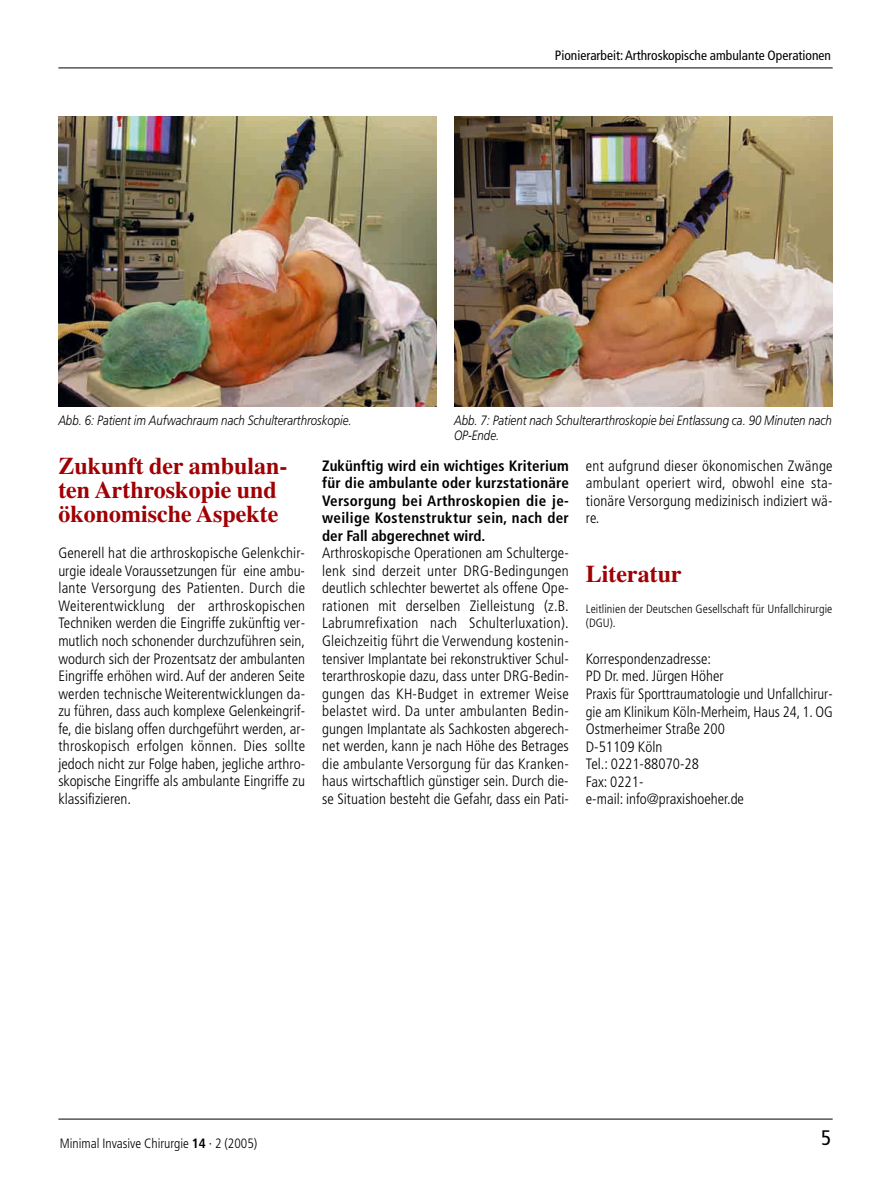
<style>
.page{position:relative;width:892px;height:1190px;background:#fff}
.page>*{position:absolute;margin:0;border:0;box-sizing:border-box;transform-origin:0 0}
.t1{font:700 24px/24px "Times";color:#9f0004}
.t2{font:condensed 21px "Frutiger";color:#000}
.t3{font:300 condensed 15px/17.5px "Frutiger";color:#000;text-align:justify}
.t4{font:700 condensed 15px/17.5px "Frutiger";letter-spacing:.02em;color:#000;text-align:justify}
.t5{font:italic 300 13.5px/15px "Frutiger";color:#000;scale:.85 1}
.t6{font:condensed 13.5px "Frutiger";color:#000}
.t7{font:300 condensed 13.5px "Frutiger";color:#000}
.t8{font:300 condensed 12px/13.5px "Frutiger";letter-spacing:.01em;color:#000}
.s1{font-weight:700}
</style>
<div class="page">
<img style="left:58px;top:67px;width:775px;height:1053px">
<p class="t6" style="left:555px;top:50px;width:278px">Pionierarbeit: Arthroskopische ambulante Operationen</p>
<p class="t5" style="left:58px;top:414px;width:346px">Abb. 6: Patient im Aufwachraum nach Schulterarthroskopie.</p>
<p class="t5" style="left:454px;top:414px;width:446px">Abb. 7: Patient nach Schulterarthroskopie bei Entlassung ca. 90 Minuten nach<br>OP-Ende.</p>
<h1 class="t1" style="left:58px;top:456px;width:230px">Zukunft der ambulan&shy;ten Arthroskopie und ökonomische Aspekte</h1>
<p class="t3" style="left:58px;top:545px;width:248px">Generell hat die arthroskopische Gelenkchir&shy;urgie ideale Voraussetzungen für eine ambu&shy;lante Versorgung des Patienten. Durch die Weiterentwicklung der arthroskopischen Techniken werden die Eingriffe zukünftig ver&shy;mutlich noch schonender durchzuführen sein, wodurch sich der Prozentsatz der ambulanten Eingriffe erhöhen wird. Auf der anderen Seite werden technische Weiterentwicklungen da&shy;zu führen, dass auch komplexe Gelenkeingrif&shy;fe, die bislang offen durchgeführt werden, ar&shy;throskopisch erfolgen können. Dies sollte jedoch nicht zur Folge haben, jegliche arthro&shy;skopische Eingriffe als ambulante Eingriffe zu klassifizieren.</p>
<p class="t4" style="left:322px;top:458px;width:248px">Zukünftig wird ein wichtiges Kriterium für die ambulante oder kurzstationäre Versorgung bei Arthroskopien die je&shy;weilige Kostenstruktur sein, nach der der Fall abgerechnet wird.</p>
<p class="t3" style="left:322px;top:545px;width:248px">Arthroskopische Operationen am Schulterge&shy;lenk sind derzeit unter DRG-Bedingungen deutlich schlechter bewertet als offene Ope&shy;rationen mit derselben Zielleistung (z.B.<br>Labrumrefixation nach Schulterluxation).<br>Gleichzeitig führt die Verwendung kostenin&shy;tensiver Implantate bei rekonstruktiver Schul&shy;terarthroskopie dazu, dass unter DRG-Bedin&shy;gungen das KH-Budget in extremer Weise belastet wird. Da unter ambulanten Bedin&shy;gungen Implantate als Sachkosten abgerech&shy;net werden, kann je nach Höhe des Betrages die ambulante Versorgung für das Kranken&shy;haus wirtschaftlich günstiger sein. Durch die&shy;se Situation besteht die Gefahr, dass ein Pati-</p>
<p class="t3" style="left:586px;top:458px;width:248px">ent aufgrund dieser ökonomischen Zwänge ambulant operiert wird, obwohl eine sta&shy;tionäre Versorgung medizinisch indiziert wä&shy;re.</p>
<h1 class="t1" style="left:586px;top:564px;width:97px">Literatur</h1>
<p class="t8" style="left:586px;top:603px;width:248px">Leitlinien der Deutschen Gesellschaft für Unfallchirurgie (DGU).</p>
<p class="t3" style="left:586px;top:651px;width:248px;text-align:left">Korrespondenzadresse:<br>PD Dr. med. Jürgen Höher<br>Praxis für Sporttraumatologie und Unfallchirur&shy;gie am Klinikum Köln-Merheim, Haus 24, 1. OG<br>Ostmerheimer Straße 200<br>D-51109 Köln<br>Tel.: 0221-88070-28<br>Fax: 0221-<br>e-mail: info@praxishoeher.de</p>
<p class="t7" style="left:60px;top:1138px;width:199px">Minimal Invasive Chirurgie <span class="s1">14</span> · 2 (2005)</p>
<h2 class="t2" style="left:821px;top:1129px;width:12px">5</h2>
</div>
